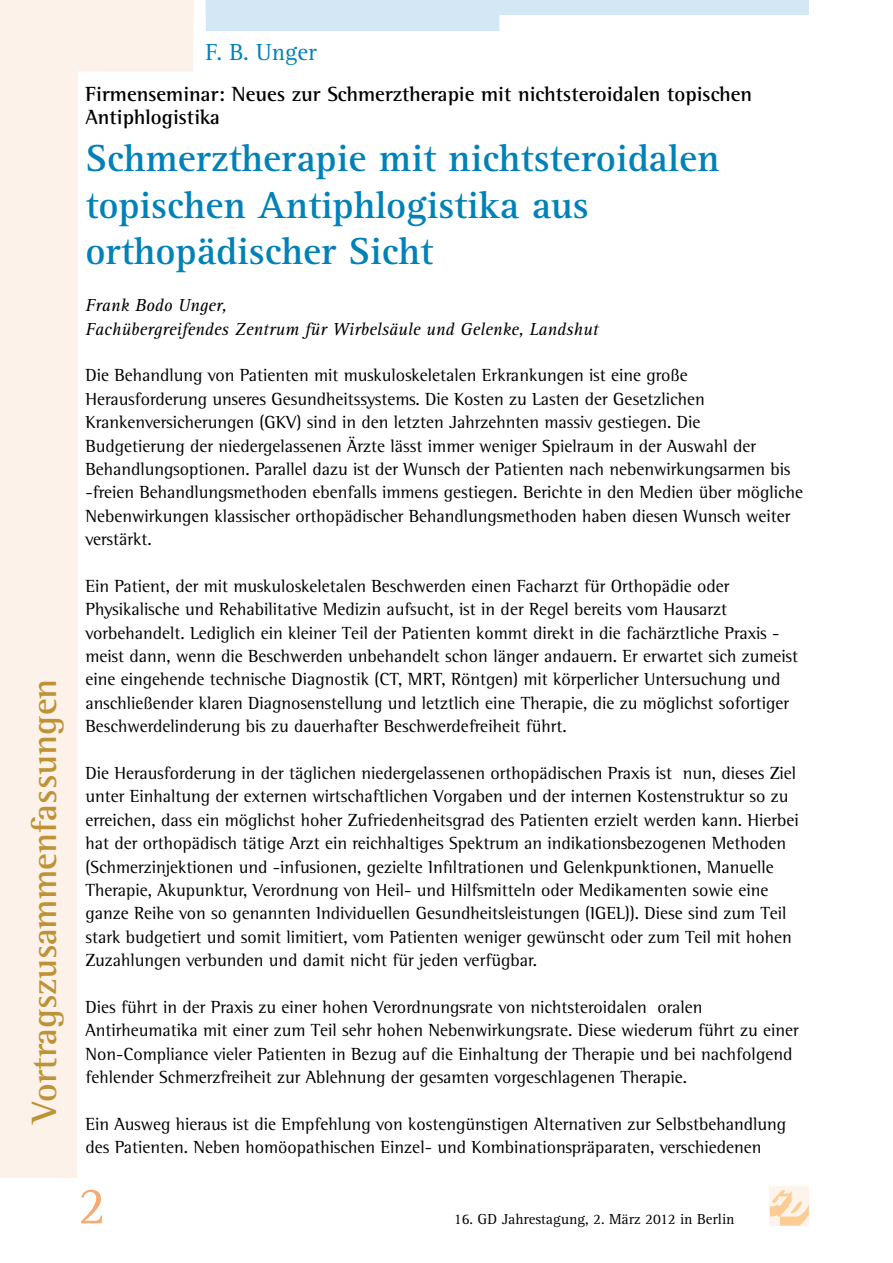
<style>
.page{position:relative;width:893px;height:1263px;background:#fff}
.page>*{position:absolute;margin:0;border:0;box-sizing:border-box;transform-origin:0 0}
.t1{font:54px "Agfa Rotis Serif";color:#f5ab75}
.t2{font:700 39px/46.8px "Agfa Rotis Serif";color:#0081b8}
.t3{font:700 36px "Agfa Rotis Semi Serif";color:#be9237}
.t4{font:24px "Agfa Rotis Serif";color:#0081b8}
.t5{font:700 21px/23.4px "Agfa Rotis Semi Serif";color:#000}
.t6{font:18px/23.4px "Agfa Rotis Semi Serif";color:#000}
.t7{font:italic 18px/23.4px "Agfa Rotis Serif";color:#000}
.t8{font:15px "Agfa Rotis Serif";color:#000}
</style>
<div class="page">
<div style="left:770px;top:1186px;width:39px;height:39px;background:#fef4ec"></div>
<svg style="left:770px;top:1190px;width:39px;height:35px"></svg>
<svg style="left:0;top:0;width:194px;height:1178px"></svg>
<div style="left:0;top:0;width:193px;height:17px;background:#fcf2ea"></div>
<svg style="left:206px;top:0;width:603px;height:31px"></svg>
<h3 class="t3" style="left:23px;top:1123px;width:445px;rotate:-90deg">Vortragszusammenfassungen</h3>
<h3 class="t4" style="left:205px;top:38px;width:113px">F. B. Unger</h3>
<p class="t5" style="left:85px;top:82px;width:668px">Firmenseminar: Neues zur Schmerztherapie mit nichtsteroidalen topischen<br>Antiphlogistika</p>
<h2 class="t2" style="left:85px;top:135px;width:636px">Schmerztherapie mit nichtsteroidalen topischen Antiphlogistika aus orthopädischer Sicht</h2>
<p class="t7" style="left:85px;top:294px;width:514px">Frank Bodo Unger,<br>Fachübergreifendes Zentrum für Wirbelsäule und Gelenke, Landshut</p>
<p class="t6" style="left:85px;top:364px;width:719px">Die Behandlung von Patienten mit muskuloskeletalen Erkrankungen ist eine große Herausforderung unseres Gesundheitssystems. Die Kosten zu Lasten der Gesetzlichen Krankenversicherungen (GKV) sind in den letzten Jahrzehnten massiv gestiegen. Die Budgetierung der niedergelassenen Ärzte lässt immer weniger Spielraum in der Auswahl der Behandlungsoptionen. Parallel dazu ist der Wunsch der Patienten nach nebenwirkungsarmen bis -freien Behandlungsmethoden ebenfalls immens gestiegen. Berichte in den Medien über mögliche Nebenwirkungen klassischer orthopädischer Behandlungsmethoden haben diesen Wunsch weiter verstärkt.</p>
<p class="t6" style="left:85px;top:574px;width:714px">Ein Patient, der mit muskuloskeletalen Beschwerden einen Facharzt für Orthopädie oder Physikalische und Rehabilitative Medizin aufsucht, ist in der Regel bereits vom Hausarzt vorbehandelt. Lediglich ein kleiner Teil der Patienten kommt direkt in die fachärztliche Praxis - meist dann, wenn die Beschwerden unbehandelt schon länger andauern. Er erwartet sich zumeist eine eingehende technische Diagnostik (CT, MRT, Röntgen) mit körperlicher Untersuchung und anschließender klaren Diagnosenstellung und letztlich eine Therapie, die zu möglichst sofortiger Beschwerdelinderung bis zu dauerhafter Beschwerdefreiheit führt.</p>
<p class="t6" style="left:85px;top:761px;width:715px">Die Herausforderung in der täglichen niedergelassenen orthopädischen Praxis ist nun, dieses Ziel unter Einhaltung der externen wirtschaftlichen Vorgaben und der internen Kostenstruktur so zu erreichen, dass ein möglichst hoher Zufriedenheitsgrad des Patienten erzielt werden kann. Hierbei hat der orthopädisch tätige Arzt ein reichhaltiges Spektrum an indikationsbezogenen Methoden (Schmerzinjektionen und -infusionen, gezielte Infiltrationen und Gelenkpunktionen, Manuelle Therapie, Akupunktur, Verordnung von Heil- und Hilfsmitteln oder Medikamenten sowie eine ganze Reihe von so genannten Individuellen Gesundheitsleistungen (IGEL)). Diese sind zum Teil stark budgetiert und somit limitiert, vom Patienten weniger gewünscht oder zum Teil mit hohen Zuzahlungen verbunden und damit nicht für jeden verfügbar.</p>
<p class="t6" style="left:85px;top:995px;width:715px">Dies führt in der Praxis zu einer hohen Verordnungsrate von nichtsteroidalen oralen Antirheumatika mit einer zum Teil sehr hohen Nebenwirkungsrate. Diese wiederum führt zu einer Non-Compliance vieler Patienten in Bezug auf die Einhaltung der Therapie und bei nachfolgend fehlender Schmerzfreiheit zur Ablehnung der gesamten vorgeschlagenen Therapie.</p>
<p class="t6" style="left:85px;top:1112px;width:702px">Ein Ausweg hieraus ist die Empfehlung von kostengünstigen Alternativen zur Selbstbehandlung des Patienten. Neben homöopathischen Einzel- und Kombinationspräparaten, verschiedenen</p>
<h1 class="t1" style="left:78px;top:1175px;width:30px">2</h1>
<p class="t8" style="left:454px;top:1210px;width:282px">16. GD Jahrestagung, 2. März 2012 in Berlin</p>
</div>
